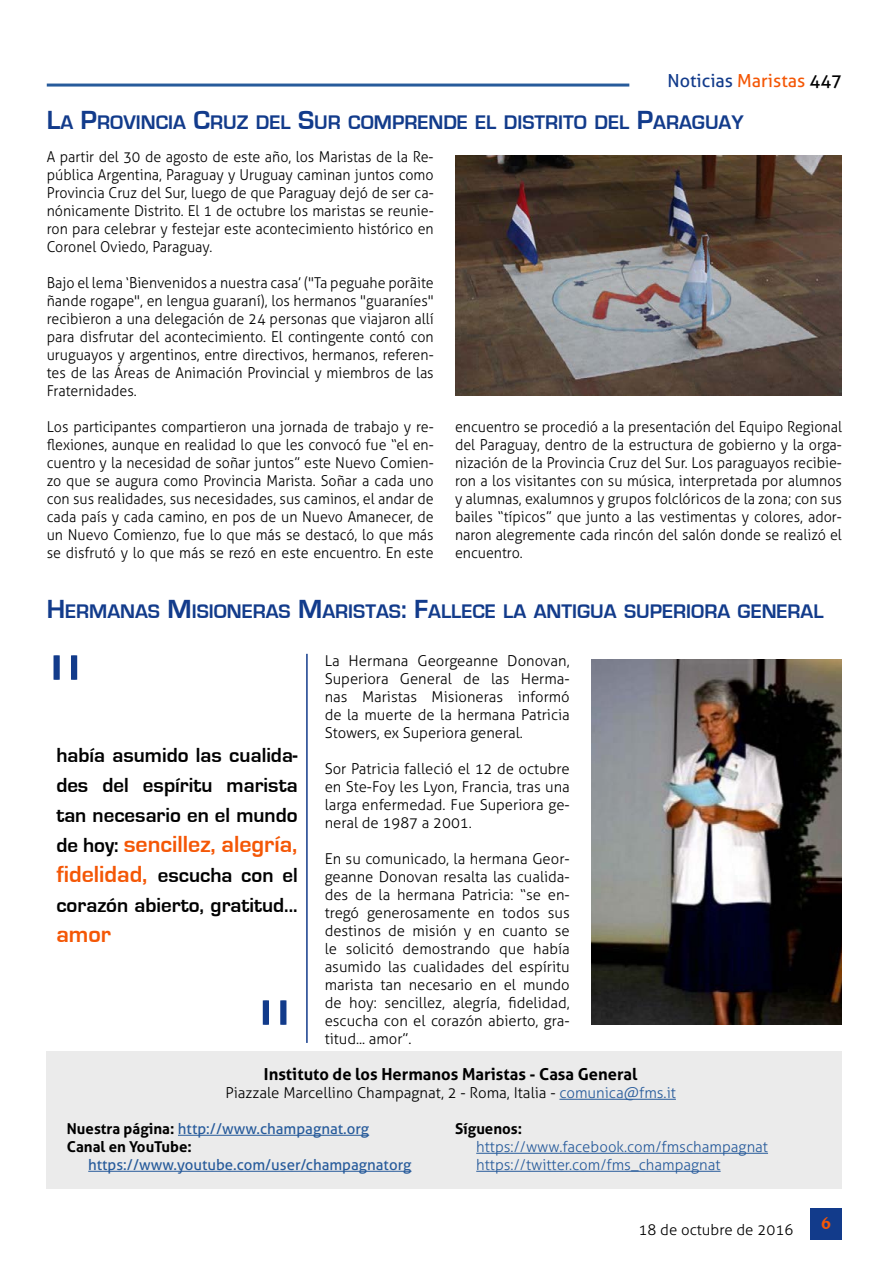
<style>
.page{position:relative;width:893px;height:1263px;background:#fff}
.page>*{position:absolute;margin:0;border:0;box-sizing:border-box;transform-origin:0 0}
.t1{font:300 90px "Aller";color:#123b8b}
.t2{font:700 24px "Eurostile";color:#f45706}
.t3{font:700 21px/30px "Eurostile";color:#000;text-align:justify}
.t4{font:700 20.25px "Eurostile";color:#123b8b}
.t5{font:18px "Aller";color:#123b8b}
.t6{font:700 18px "Novarese IT Cby BT";color:#f45706}
.t7{font:700 16.5px "Aller";color:#000}
.t8{font:300 15px/18px "Aller";color:#000;text-align:justify;scale:.95 1}
.t9{font:300 15px/18px "Aller";color:#000;text-align:justify}
.t10{font:300 15px/18px "Aller";color:#275b9b}
.t11{font:700 15px/18px "Aller";color:#000}
.t12{font:15px "Aller";color:#275b9b}
.s1{color:#f45706}
.s2{color:#000}
.s3{font-size:27px}
.s4{font-size:21px;color:#000}
.s5{font-size:24px;color:#f45706}
.s6{color:#275b9b}
.s7{font-weight:400;color:#275b9b}
</style>
<div class="page">
<hr style="left:47px;top:84px;width:582px;height:3px;background:#275b9b">
<div style="left:810px;top:1208px;width:32px;height:31px;background:#123b8b"></div>
<div style="left:47px;top:1051px;width:795px;height:138px;background:#ebebeb"></div>
<hr style="left:559px;top:1099px;width:117px;height:1px;background:#275b9b">
<hr style="left:178px;top:1135px;width:191px;height:1px;background:#275b9b">
<hr style="left:88px;top:1171px;width:323px;height:1px;background:#275b9b">
<hr style="left:476px;top:1153px;width:292px;height:1px;background:#275b9b">
<hr style="left:476px;top:1171px;width:245px;height:1px;background:#275b9b">
<img style="left:455px;top:156px;width:387px;height:239px">
<img style="left:591px;top:659px;width:251px;height:366px">
<hr style="left:306px;top:654px;width:2px;height:389px;background:#123b8b">
<p class="t5" style="left:667px;top:69px;width:176px">Noticias <span class="s1">Maristas</span> <span class="s2">447</span></p>
<h3 class="t4" style="left:47px;top:111px;width:698px"><span class="s3">L</span>A <span class="s3">P</span>ROVINCIA <span class="s3">C</span>RUZ DEL <span class="s3">S</span>UR COMPRENDE EL DISTRITO DEL <span class="s3">P</span>ARAGUAY</h3>
<p class="t8" style="left:47px;top:148px;width:409px">A partir del 30 de agosto de este año, los Maristas de la Re&shy;pública Argentina, Paraguay y Uruguay caminan juntos como Provincia Cruz del Sur, luego de que Paraguay dejó de ser ca&shy;nónicamente Distrito. El 1 de octubre los maristas se reunie&shy;ron para celebrar y festejar este acontecimiento histórico en Coronel Oviedo, Paraguay.</p>
<p class="t8" style="left:47px;top:274px;width:409px">Bajo el lema ‘Bienvenidos a nuestra casa’ ("Ta peguahe porãite ñande rogape", en lengua guaraní), los hermanos "guaraníes" recibieron a una delegación de 24 personas que viajaron allí para disfrutar del acontecimiento. El contingente contó con uruguayos y argentinos, entre directivos, hermanos, referen&shy;tes de las Áreas de Animación Provincial y miembros de las Fraternidades.</p>
<p class="t8" style="left:47px;top:418px;width:409px">Los participantes compartieron una jornada de trabajo y re&shy;flexiones, aunque en realidad lo que les convocó fue “el en&shy;cuentro y la necesidad de soñar juntos” este Nuevo Comien&shy;zo que se augura como Provincia Marista. Soñar a cada uno con sus realidades, sus necesidades, sus caminos, el andar de cada país y cada camino, en pos de un Nuevo Amanecer, de un Nuevo Comienzo, fue lo que más se destacó, lo que más se disfrutó y lo que más se rezó en este encuentro. En este</p>
<p class="t8" style="left:455px;top:418px;width:409px">encuentro se procedió a la presentación del Equipo Regional del Paraguay, dentro de la estructura de gobierno y la orga&shy;nización de la Provincia Cruz del Sur. Los paraguayos recibie&shy;ron a los visitantes con su música, interpretada por alumnos y alumnas, exalumnos y grupos folclóricos de la zona; con sus bailes “típicos” que junto a las vestimentas y colores, ador&shy;naron alegremente cada rincón del salón donde se realizó el encuentro.</p>
<h3 class="t4" style="left:47px;top:601px;width:778px"><span class="s3">H</span>ERMANAS <span class="s3">M</span>ISIONERAS <span class="s3">M</span>ARISTAS<span class="s3">: F</span>ALLECE LA ANTIGUA SUPERIORA GENERAL</h3>
<p class="t9" style="left:325px;top:652px;width:247px">La Hermana Georgeanne Donovan, Superiora General de las Herma&shy;nas Maristas Misioneras informó de la muerte de la hermana Patricia Stowers, ex Superiora general.</p>
<p class="t9" style="left:325px;top:760px;width:247px">Sor Patricia falleció el 12 de octubre en Ste-Foy les Lyon, Francia, tras una larga enfermedad. Fue Superiora ge&shy;neral de 1987 a 2001.</p>
<p class="t9" style="left:325px;top:850px;width:247px">En su comunicado, la hermana Geor&shy;geanne Donovan resalta las cualida&shy;des de la hermana Patricia: “se en&shy;tregó generosamente en todos sus destinos de misión y en cuanto se le solicitó demostrando que había asumido las cualidades del espíritu marista tan necesario en el mundo de hoy: sencillez, alegría, fidelidad, escucha con el corazón abierto, gra&shy;titud... amor”.</p>
<h1 class="t1" style="left:47px;top:634px;width:39px">"</h1>
<h3 class="t3" style="left:56px;top:741px;width:243px">había asumido las cualida&shy;des del espíritu marista tan necesario en el mundo</h3>
<h2 class="t2" style="left:56px;top:831px;width:243px"><span class="s4">de hoy:</span> sencillez, alegría,</h2>
<h3 class="t3" style="left:56px;top:861px;width:243px"><span class="s5">fidelidad,</span> escucha con el corazón abierto, gratitud...</h3>
<h2 class="t2" style="left:56px;top:921px;width:56px">amor</h2>
<h1 class="t1" style="left:256px;top:979px;width:39px">"</h1>
<p class="t7" style="left:264px;top:1064px;width:375px">Instituto de los Hermanos Maristas - Casa General</p>
<p class="t9" style="left:226px;top:1084px;width:452px">Piazzale Marcellino Champagnat, 2 - Roma, Italia - <span class="s6">comunica@fms.it</span></p>
<p class="t11" style="left:67px;top:1120px;width:304px">Nuestra página: <span class="s7">http://www.champagnat.org<br></span>Canal en YouTube:</p>
<p class="t12" style="left:88px;top:1156px;width:325px">https://www.youtube.com/user/champagnatorg</p>
<p class="t11" style="left:455px;top:1120px;width:69px">Síguenos:</p>
<p class="t10" style="left:476px;top:1138px;width:293px">https://www.facebook.com/fmschampagnat https://twitter.com/fms_champagnat</p>
<p class="t9" style="left:638px;top:1220px;width:156px">18 de octubre de 2016</p>
<p class="t6" style="left:821px;top:1212px;width:12px">6</p>
</div>
